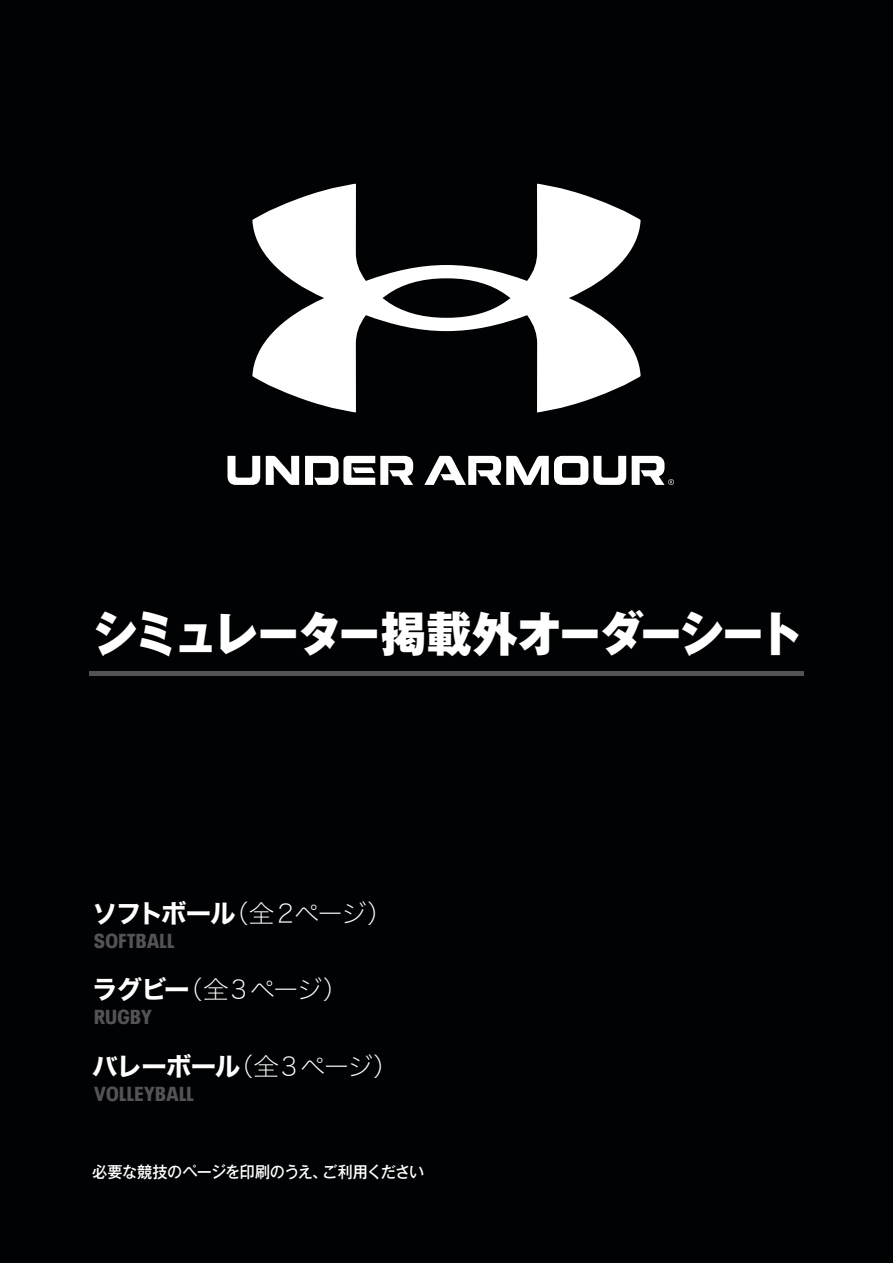
<style>
.page{position:relative;width:893px;height:1263px;background:#010203}
.page>*{position:absolute;margin:0;border:0;box-sizing:border-box;transform-origin:0 0}
.t1{font:800 47.85px "Gothic MB101 Pro";letter-spacing:-.055em;color:#fff;scale:.95 1}
.t2{font:25.5px "Hiragino Sans W1";letter-spacing:-.07em;color:#fff}
.t3{font:900 condensed 20.25px "Neue Plak";letter-spacing:.02em;color:#535355}
.t4{font:500 15.9px "Gothic MB101 Pro";letter-spacing:-.035em;color:#fff;scale:.95 1}
.s1{font-family:"Hiragino Sans W7"}
</style>
<div class="page">
<svg style="left:252px;top:184px;width:389px;height:228px"></svg>
<svg style="left:227px;top:456px;width:33px;height:29px"></svg>
<svg style="left:266px;top:456px;width:33px;height:29px"></svg>
<svg style="left:305px;top:456px;width:108px;height:29px"></svg>
<svg style="left:424px;top:456px;width:202px;height:29px"></svg>
<svg style="left:632px;top:456px;width:42px;height:29px"></svg>
<div style="left:89px;top:671px;width:715px;height:5px;background:#535355"></div>
<h1 class="t1" style="left:92px;top:594px;width:750px">シミュレーター掲載外オーダーシート</h1>
<p class="t2" style="left:92px;top:891px;width:302px"><span class="s1">ソフトボール</span>（全 2ページ）</p>
<p class="t3" style="left:94px;top:924px;width:82px">SOFTBALL</p>
<p class="t2" style="left:92px;top:967px;width:258px"><span class="s1">ラグビー</span>（全3ページ）</p>
<p class="t3" style="left:94px;top:1001px;width:59px">RUGBY</p>
<p class="t2" style="left:92px;top:1044px;width:308px"><span class="s1">バレーボール</span>（全3ページ）</p>
<p class="t3" style="left:94px;top:1078px;width:101px">VOLLEYBALL</p>
<p class="t4" style="left:92px;top:1159px;width:351px">必要な競技のページを印刷のうえ、ご利用ください</p>
</div>
